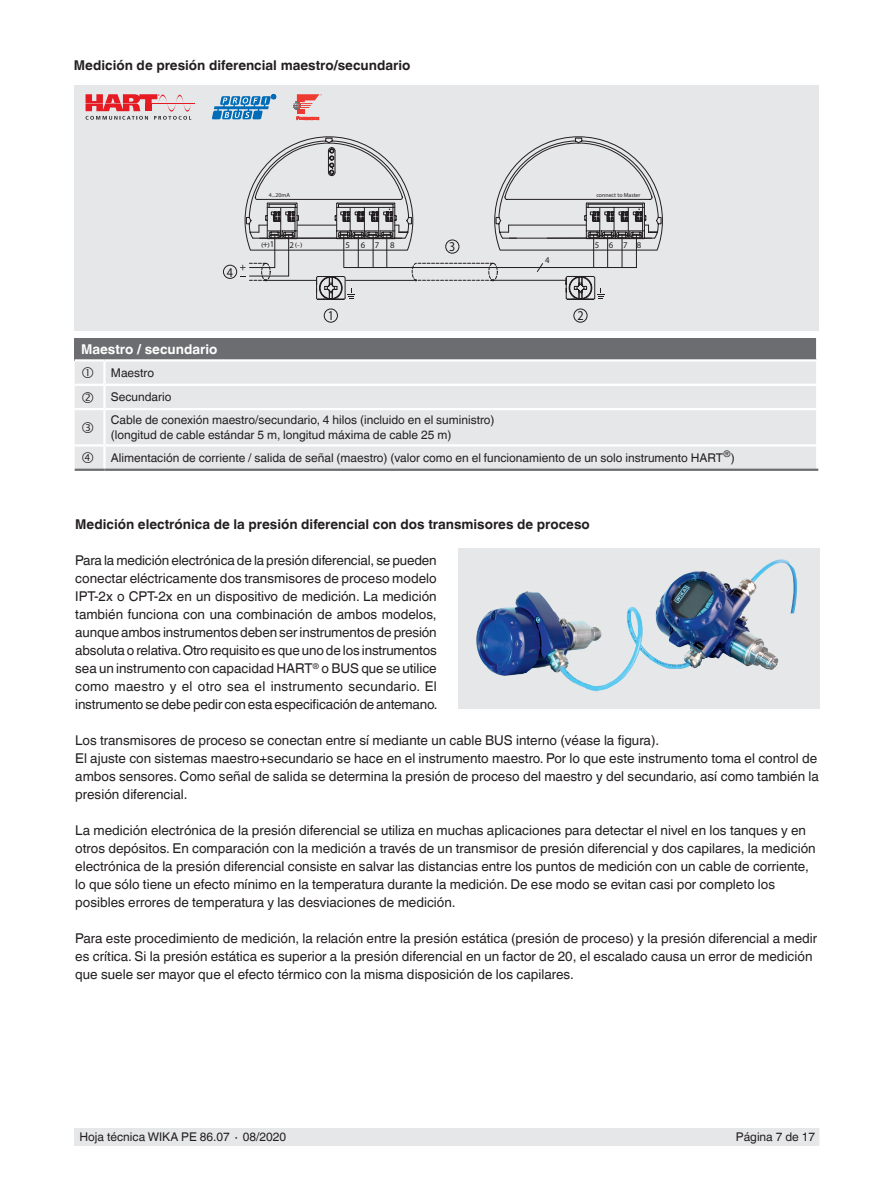
<style>
.page{position:relative;width:893px;height:1188px;background:#fff}
.page>*{position:absolute;margin:0;border:0;box-sizing:border-box;transform-origin:0 0}
.t1{font:13.5px/18px "Helvetica World";color:#231f20}
.t2{font:700 13.5px "Helvetica World";color:#231f20}
.t3{font:700 13.5px "Helvetica World";color:#fff}
.t4{font:13.5px "Helvetica Linotype";color:#231f20;scale:.9 1}
.t5{font:12px/24.3px "Helvetica World";color:#231f20}
.t6{font:8.85px "Helvetica Linotype";letter-spacing:1.08em;color:#231f20}
.t7{font:6.45px "Helvetica Linotype";color:#231f20;scale:1.36 1}
.t8{font:5.85px "Helvetica Linotype";color:#231f20}
.s1{font-size:8.85px}
</style>
<div class="page">
<div style="left:75px;top:1128px;width:744px;height:17px;background:#e6e7e9"></div>
<div style="left:74px;top:85px;width:744px;height:245px;background:#e6e7e9"></div>
<div style="left:223px;top:265px;width:14px;height:14px;border:1px solid #231f20;border-radius:50%"></div>
<div style="left:324px;top:309px;width:14px;height:13px;border:1px solid #231f20;border-radius:50%"></div>
<div style="left:574px;top:309px;width:13px;height:13px;border:1px solid #231f20;border-radius:50%"></div>
<svg style="left:240px;top:136px;width:423px;height:164px"></svg>
<hr style="left:345px;top:280px;width:70px;height:1px;background:#231f20">
<div style="left:75px;top:338px;width:742px;height:22px;background:#6c6d70"></div>
<div style="left:75px;top:362px;width:741px;height:107px;background:#e6e7e9"></div>
<hr style="left:816px;top:338px;width:2px;height:21px;background:#fff">
<hr style="left:75px;top:359px;width:29px;height:3px;background:#fff">
<hr style="left:104px;top:359px;width:714px;height:3px;background:#fff">
<hr style="left:103px;top:362px;width:3px;height:22px;background:#fff">
<hr style="left:75px;top:384px;width:29px;height:2px;background:#fff">
<hr style="left:104px;top:384px;width:714px;height:2px;background:#fff">
<hr style="left:103px;top:386px;width:3px;height:22px;background:#fff">
<hr style="left:75px;top:408px;width:29px;height:2px;background:#fff">
<hr style="left:104px;top:408px;width:714px;height:2px;background:#fff">
<hr style="left:103px;top:410px;width:3px;height:34px;background:#fff">
<hr style="left:75px;top:444px;width:29px;height:3px;background:#fff">
<hr style="left:104px;top:444px;width:714px;height:3px;background:#fff">
<hr style="left:103px;top:447px;width:3px;height:22px;background:#fff">
<hr style="left:75px;top:469px;width:29px;height:2px;background:#6c6d70">
<hr style="left:104px;top:469px;width:714px;height:2px;background:#6c6d70">
<hr style="left:152px;top:103px;width:43px;height:1px;background:#e51a23">
<svg style="left:86px;top:94px;width:105px;height:26px"></svg>
<svg style="left:212px;top:94px;width:64px;height:25px"></svg>
<svg style="left:293px;top:94px;width:29px;height:26px"></svg>
<img style="left:459px;top:549px;width:361px;height:160px">
<svg style="left:82px;top:367px;width:11px;height:11px"></svg>
<svg style="left:82px;top:392px;width:11px;height:11px"></svg>
<svg style="left:82px;top:422px;width:11px;height:11px"></svg>
<svg style="left:82px;top:452px;width:11px;height:11px"></svg>
<p class="t2" style="left:74px;top:58px;width:338px">Medición de presión diferencial maestro/secundario</p>
<p class="t8" style="left:269px;top:192px;width:23px">4...20mA</p>
<p class="t8" style="left:596px;top:191px;width:46px">connect to Master</p>
<p class="t4" style="left:227px;top:264px;width:8px">4</p>
<p class="t7" style="left:261px;top:240px;width:11px">( <span class="s1">+</span>)<span class="s1">1</span></p>
<p class="t7" style="left:289px;top:241px;width:11px"><span class="s1">2</span>(-)</p>
<p class="t6" style="left:345px;top:240px;width:6px">5</p>
<p class="t6" style="left:361px;top:240px;width:35px">678</p>
<p class="t4" style="left:449px;top:239px;width:8px">3</p>
<p class="t6" style="left:545px;top:255px;width:6px">4</p>
<p class="t6" style="left:595px;top:240px;width:48px">5678</p>
<p class="t4" style="left:328px;top:308px;width:8px">1</p>
<p class="t4" style="left:577px;top:308px;width:8px">2</p>
<p class="t3" style="left:81px;top:342px;width:138px">Maestro / secundario</p>
<p class="t5" style="left:111px;top:361px;width:62px">Maestro<br>Secundario</p>
<p class="t5" style="left:111px;top:412px;width:385px;line-height:15px">Cable de conexión maestro/secundario, 4 hilos (incluido en el suministro) (longitud de cable estándar 5 m, longitud máxima de cable 25 m)</p>
<p class="t5" style="left:111px;top:446px;width:625px">Alimentación de corriente / salida de señal (maestro) (valor como en el funcionamiento de un solo instrumento HART<sup>®</sup>)</p>
<p class="t2" style="left:75px;top:517px;width:516px">Medición electrónica de la presión diferencial con dos transmisores de proceso</p>
<p class="t1" style="left:75px;top:551px;width:364px;text-align:justify">Para la medición electrónica de la presión diferencial, se pueden conectar eléctricamente dos transmisores de proceso modelo IPT-2x o CPT-2x en un dispositivo de medición. La medición también funciona con una combinación de ambos modelos, aunque ambos instrumentos deben ser instrumentos de presión absoluta o relativa. Otro requisito es que uno de los instrumentos sea un instrumento con capacidad HART<sup>®</sup> o BUS que se utilice como maestro y el otro sea el instrumento secundario. El instrumento se debe pedir con esta especificación de antemano.</p>
<p class="t1" style="left:75px;top:731px;width:745px">Los transmisores de proceso se conectan entre sí mediante un cable BUS interno (véase la figura).<br>El ajuste con sistemas maestro+secundario se hace en el instrumento maestro. Por lo que este instrumento toma el control de ambos sensores. Como señal de salida se determina la presión de proceso del maestro y del secundario, así como también la presión diferencial.</p>
<p class="t1" style="left:75px;top:821px;width:742px">La medición electrónica de la presión diferencial se utiliza en muchas aplicaciones para detectar el nivel en los tanques y en otros depósitos. En comparación con la medición a través de un transmisor de presión diferencial y dos capilares, la medición electrónica de la presión diferencial consiste en salvar las distancias entre los puntos de medición con un cable de corriente, lo que sólo tiene un efecto mínimo en la temperatura durante la medición. De ese modo se evitan casi por completo los posibles errores de temperatura y las desviaciones de medición.</p>
<p class="t1" style="left:75px;top:929px;width:744px">Para este procedimiento de medición, la relación entre la presión estática (presión de proceso) y la presión diferencial a medir es crítica. Si la presión estática es superior a la presión diferencial en un factor de 20, el escalado causa un error de medición que suele ser mayor que el efecto térmico con la misma disposición de los capilares.</p>
<p class="t5" style="left:80px;top:1125px;width:208px">Hoja técnica WIKA PE 86.07 ∙ 08/2020</p>
<p class="t5" style="left:736px;top:1125px;width:81px">Página 7 de 17</p>
</div>
